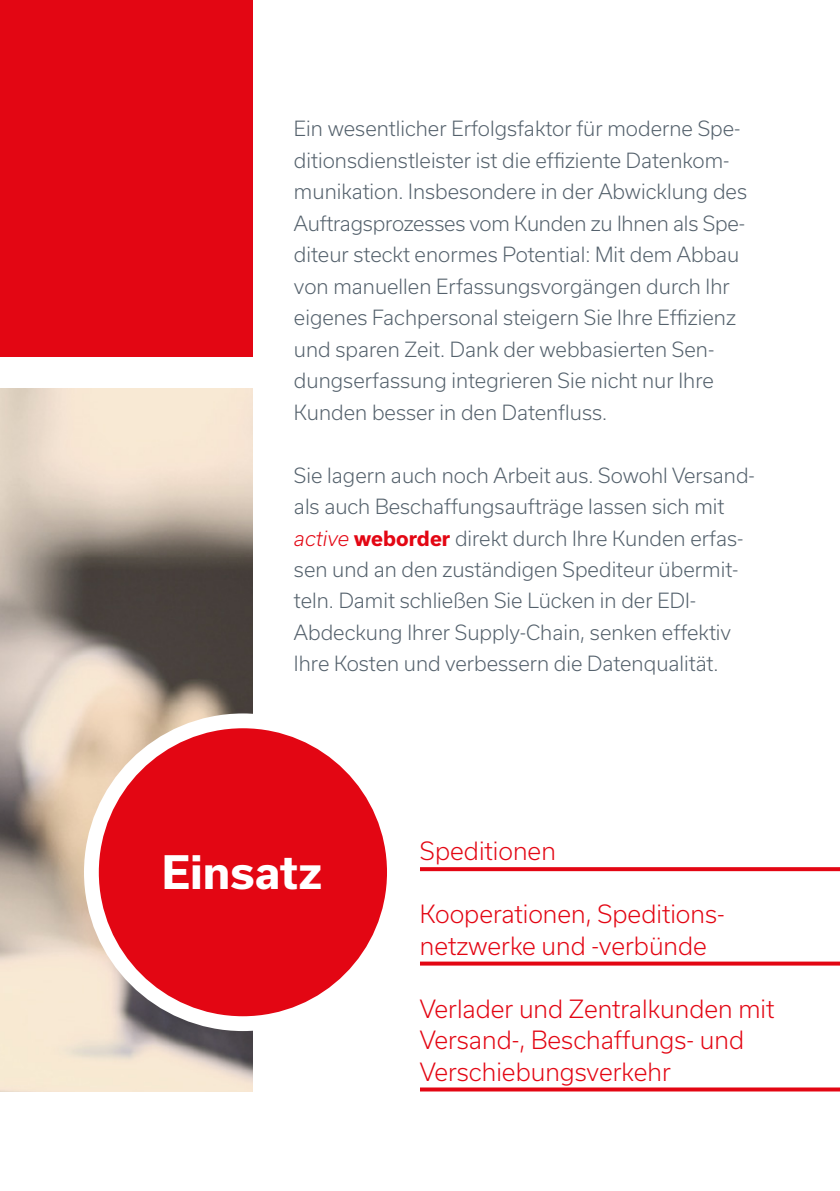
<style>
.page{position:relative;width:840px;height:1191px;background:#fff}
.page>*{position:absolute;margin:0;border:0;box-sizing:border-box;transform-origin:0 0}
.t1{font:700 44px "Usual";color:#fff}
.t2{font:300 24px/31.4px "Usual";color:#e30613}
.t3{font:300 20px/31.4px "Usual";color:#54616c}
.s1{font-style:italic;color:#e30613}
.s2{font-weight:700;color:#e30613}
</style>
<div class="page">
<div style="left:0;top:0;width:252px;height:357px;background:#e30613"></div>
<img style="left:0;top:388px;width:252px;height:703px">
<div style="left:91px;top:721px;width:303px;height:302px;background:#e30613;border-radius:50%"></div>
<div style="left:84px;top:713px;width:317px;height:318px;border:15px solid #fff;border-radius:50%"></div>
<svg style="left:420px;top:867px;width:419px;height:4px;background:#e40f1c"></svg>
<svg style="left:420px;top:961px;width:419px;height:4px;background:#e72a35"></svg>
<svg style="left:420px;top:1087px;width:419px;height:4px;background:#e62430"></svg>
<p class="t3" style="left:294px;top:113px;width:454px">Ein wesentlicher Erfolgsfaktor für moderne Spe&shy;ditionsdienstleister ist die effiziente Datenkom&shy;munikation. Insbesondere in der Abwicklung des Auftragsprozesses vom Kunden zu Ihnen als Spe&shy;diteur steckt enormes Potential: Mit dem Abbau von manuellen Erfassungsvorgängen durch Ihr eigenes Fachpersonal steigern Sie Ihre Effizienz und sparen Zeit. Dank der webbasierten Sen&shy;dungserfassung integrieren Sie nicht nur Ihre Kunden besser in den Datenfluss.</p>
<p class="t3" style="left:294px;top:459px;width:462px">Sie lagern auch noch Arbeit aus. Sowohl Versand&shy;als auch Beschaffungsaufträge lassen sich mit <span class="s1">active</span> <span class="s2">weborder</span> direkt durch Ihre Kunden erfas&shy;sen und an den zuständigen Spediteur übermit&shy;teln. Damit schließen Sie Lücken in der EDI-Abdeckung Ihrer Supply-Chain, senken effektiv Ihre Kosten und verbessern die Datenqualität.</p>
<h1 class="t1" style="left:162px;top:847px;width:161px">Einsatz</h1>
<p class="t2" style="left:420px;top:835px;width:137px">Speditionen</p>
<p class="t2" style="left:420px;top:898px;width:306px">Kooperationen, Speditions&shy;netzwerke und -verbünde</p>
<p class="t2" style="left:420px;top:993px;width:356px">Verlader und Zentralkunden mit<br>Versand-, Beschaffungs- und<br>Verschiebungsverkehr</p>
</div>
